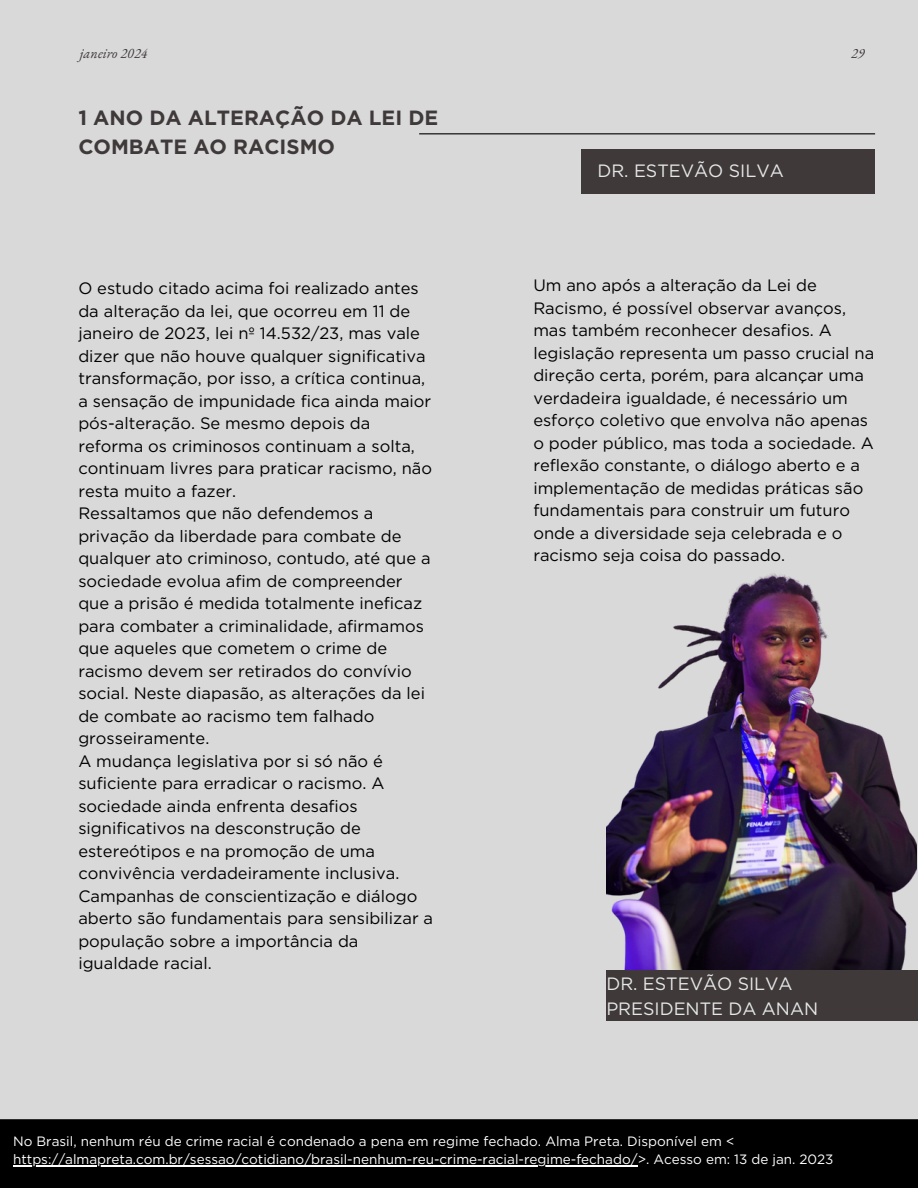
<style>
.page{position:relative;width:918px;height:1188px;background:#d9d9d9}
.page>*{position:absolute;margin:0;border:0;box-sizing:border-box;transform-origin:0 0}
.t1{font:700 20.55px/28.2px "Gotham";color:#3f393a}
.t2{font:17.85px/24.8px "Gotham";color:#e5e7e6}
.t3{font:16.5px/22.5px "Gotham";color:#000}
.t4{font:italic 14.1px "EB Garamond";color:#3f393a}
.t5{font:13.5px "Gotham";color:#fff}
.s1{color:#000}
</style>
<div class="page">
<hr style="left:419px;top:133px;width:456px;height:1px;background:#000">
<div style="left:581px;top:150px;width:294px;height:44px;background:#3f393a"></div>
<img style="left:606px;top:573px;width:311px;height:397px">
<div style="left:0;top:1119px;width:918px;height:69px;background:#000"></div>
<hr style="left:13px;top:1165px;width:625px;height:1px;background:#fff">
<div style="left:606px;top:970px;width:312px;height:51px;background:#3f393a"></div>
<h3 class="t4" style="left:80px;top:44px;width:69px">janeiro 2024</h3>
<h2 class="t4" style="left:851px;top:44px;width:15px">29</h2>
<p class="t1" style="left:78px;top:104px;width:362px">1 ANO DA ALTERAÇÃO DA LEI DE<br>COMBATE AO RACISMO</p>
<p class="t2" style="left:597px;top:158px;width:188px">DR. ESTEVÃO SILVA</p>
<h3 class="t3" style="left:78px;top:277px;width:356px">O estudo citado acima foi realizado antes da alteração da lei, que ocorreu em 11 de janeiro de 2023, lei nº 14.532/23, mas vale dizer que não houve qualquer significativa transformação, por isso, a crítica continua, a sensação de impunidade fica ainda maior pós-alteração. Se mesmo depois da reforma os criminosos continuam a solta, continuam livres para praticar racismo, não resta muito a fazer.<br>Ressaltamos que não defendemos a privação da liberdade para combate de qualquer ato criminoso, contudo, até que a sociedade evolua afim de compreender que a prisão é medida totalmente ineficaz para combater a criminalidade, afirmamos que aqueles que cometem o crime de racismo devem ser retirados do convívio social. Neste diapasão, as alterações da lei de combate ao racismo tem falhado grosseiramente.<br>A mudança legislativa por si só não é suficiente para erradicar o racismo. A sociedade ainda enfrenta desafios significativos na desconstrução de estereótipos e na promoção de uma convivência verdadeiramente inclusiva.<br>Campanhas de conscientização e diálogo aberto são fundamentais para sensibilizar a população sobre a importância da igualdade racial.</h3>
<p class="t3" style="left:533px;top:274px;width:342px">Um ano após a alteração da Lei de Racismo, é possível observar avanços, mas também reconhecer desafios. A legislação representa um passo crucial na direção certa, porém, para alcançar uma verdadeira igualdade, é necessário um esforço coletivo que envolva não apenas o poder público, mas toda a sociedade. A reflexão constante, o diálogo aberto e a implementação de medidas práticas são fundamentais para construir um futuro onde a diversidade seja celebrada e o racismo seja coisa do passado.</p>
<p class="t2" style="left:606px;top:971px;width:213px">DR. ESTEVÃO SILVA<br>PRESIDENTE DA ANAN</p>
<h2 class="t5" style="left:13px;top:1133px;width:723px">No Brasil, nenhum réu de crime racial é condenado a pena em regime fechado. Alma Preta. Disponível em &lt;</h2>
<p class="t5" style="left:13px;top:1151px;width:825px">https://almapreta.com.br/sessao/cotidiano/brasil-nenhum-reu-crime-racial-regime-fechado/&gt;. Acesso em: 13 de jan. 2023<span class="s1">.</span></p>
</div>
